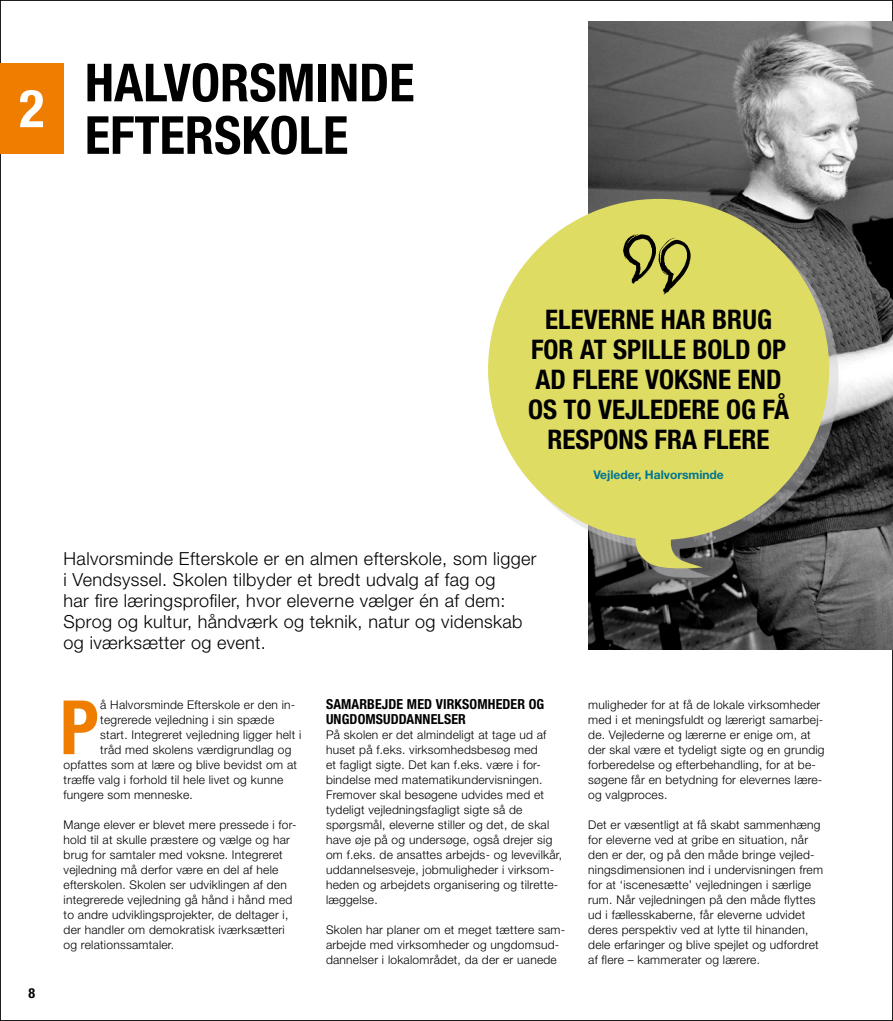
<style>
.page{position:relative;width:893px;height:1021px;background:#fff}
.page>*{position:absolute;margin:0;border:0;box-sizing:border-box;transform-origin:0 0}
.t1{font:700 condensed 75px "Helvetica Neue LT Std";color:#ef7d00}
.t2{font:700 condensed 52.5px/52.5px "Helvetica Neue LT Std";color:#000}
.t3{font:700 condensed 52.5px "Helvetica Neue LT Std";color:#fff}
.t4{font:700 condensed 27px/30px "Helvetica Neue LT Std";color:#000;text-align:center}
.t5{font:300 18px/21px "Helvetica Neue LT Std";letter-spacing:.02em;color:#000}
.t6{font:700 condensed 13.8px/15px "Helvetica Neue LT Std";letter-spacing:.01em;color:#000}
.t7{font:300 12px/15px "Helvetica Neue LT Std";letter-spacing:.02em;color:#000}
.t8{font:700 12px "Helvetica Neue LT Std";color:#007590}
</style>
<div class="page">
<img style="left:588px;top:21px;width:305px;height:628px">
<div style="left:497px;top:208px;width:341px;height:369px;background:#d1cfd5;opacity:.5"></div>
<svg style="left:488px;top:199px;width:341px;height:372px;background:#ccca74"></svg>
<img style="left:617px;top:229px;width:79px;height:67px">
<div style="left:0;top:63px;width:64px;height:90px;background:#ef7d00"></div>
<h2 class="t3" style="left:19px;top:77px;width:27px">2</h2>
<h2 class="t2" style="left:85px;top:56px;width:331px">HALVORSMINDE -EFTERSKOLE</h2>
<p class="t6" style="left:29px;top:985px;width:8px">8</p>
<h3 class="t4" style="left:528px;top:304px;width:262px">ELEVERNE HAR BRUG<br>FOR AT SPILLE BOLD OP<br>AD FLERE VOKSNE END<br>OS TO VEJLEDERE OG FÅ<br>RESPONS FRA FLERE</h3>
<p class="t8" style="left:593px;top:467px;width:132px">Vejleder, Halvorsminde</p>
<p class="t5" style="left:64px;top:548px;width:474px">Halvorsminde Efterskole er en almen efterskole, som ligger i Vendsyssel. Skolen tilbyder et bredt udvalg af fag og<br>har fire læringsprofiler, hvor eleverne vælger én af dem:<br>Sprog og kultur, håndværk og teknik, natur og videnskab og iværksætter og event.</p>
<h1 class="t1" style="left:60px;top:682px;width:35px">P</h1>
<p class="t7" style="left:100px;top:697px;width:197px">å Halvorsminde Efterskole er den in-</p>
<p class="t7" style="left:100px;top:712px;width:175px">tegrerede vejledning i sin spæde</p>
<p class="t7" style="left:100px;top:727px;width:203px">start. Integreret vejledning ligger helt i</p>
<p class="t7" style="left:100px;top:742px;width:193px">tråd med skolens værdigrundlag og</p>
<p class="t7" style="left:64px;top:757px;width:235px">opfattes som at lære og blive bevidst om at</p>
<p class="t7" style="left:64px;top:772px;width:221px">træffe valg i forhold til hele livet og kunne</p>
<p class="t7" style="left:64px;top:787px;width:131px">fungere som menneske.</p>
<p class="t7" style="left:64px;top:817px;width:235px">Mange elever er blevet mere pressede i for&shy;hold til at skulle præstere og vælge og har brug for samtaler med voksne. Integreret vejledning må derfor være en del af hele efterskolen. Skolen ser udviklingen af den integrerede vejledning gå hånd i hånd med to andre udviklingsprojekter, de deltager i, der handler om demokratisk iværksætteri og relationssamtaler.</p>
<p class="t6" style="left:326px;top:696px;width:220px">SAMARBEJDE MED VIRKSOMHEDER OG<br>UNGDOMSUDDANNELSER</p>
<p class="t7" style="left:326px;top:727px;width:238px">På skolen er det almindeligt at tage ud af huset på f.eks. virksomhedsbesøg med<br>et fagligt sigte. Det kan f.eks. være i for&shy;bindelse med matematikundervisningen.<br>Fremover skal besøgene udvides med et tydeligt vejledningsfagligt sigte så de spørgsmål, eleverne stiller og det, de skal have øje på og undersøge, også drejer sig om f.eks. de ansattes arbejds- og levevilkår, uddannelsesveje, jobmuligheder i virksom&shy;heden og arbejdets organisering og tilrette&shy;læggelse.</p>
<p class="t7" style="left:326px;top:922px;width:241px">Skolen har planer om et meget tættere sam&shy;arbejde med virksomheder og ungdomsud&shy;dannelser i lokalområdet, da der er uanede</p>
<p class="t7" style="left:588px;top:697px;width:238px">muligheder for at få de lokale virksomheder med i et meningsfuldt og lærerigt samarbej&shy;de. Vejlederne og lærerne er enige om, at der skal være et tydeligt sigte og en grundig forberedelse og efterbehandling, for at be&shy;søgene får en betydning for elevernes lære&shy;og valgproces.</p>
<p class="t7" style="left:588px;top:817px;width:236px">Det er væsentligt at få skabt sammenhæng for eleverne ved at gribe en situation, når den er der, og på den måde bringe vejled&shy;ningsdimensionen ind i undervisningen frem for at ‘iscenesætte’ vejledningen i særlige rum. Når vejledningen på den måde flyttes ud i fællesskaberne, får eleverne udvidet deres perspektiv ved at lytte til hinanden, dele erfaringer og blive spejlet og udfordret af flere – kammerater og lærere.</p>
</div>
